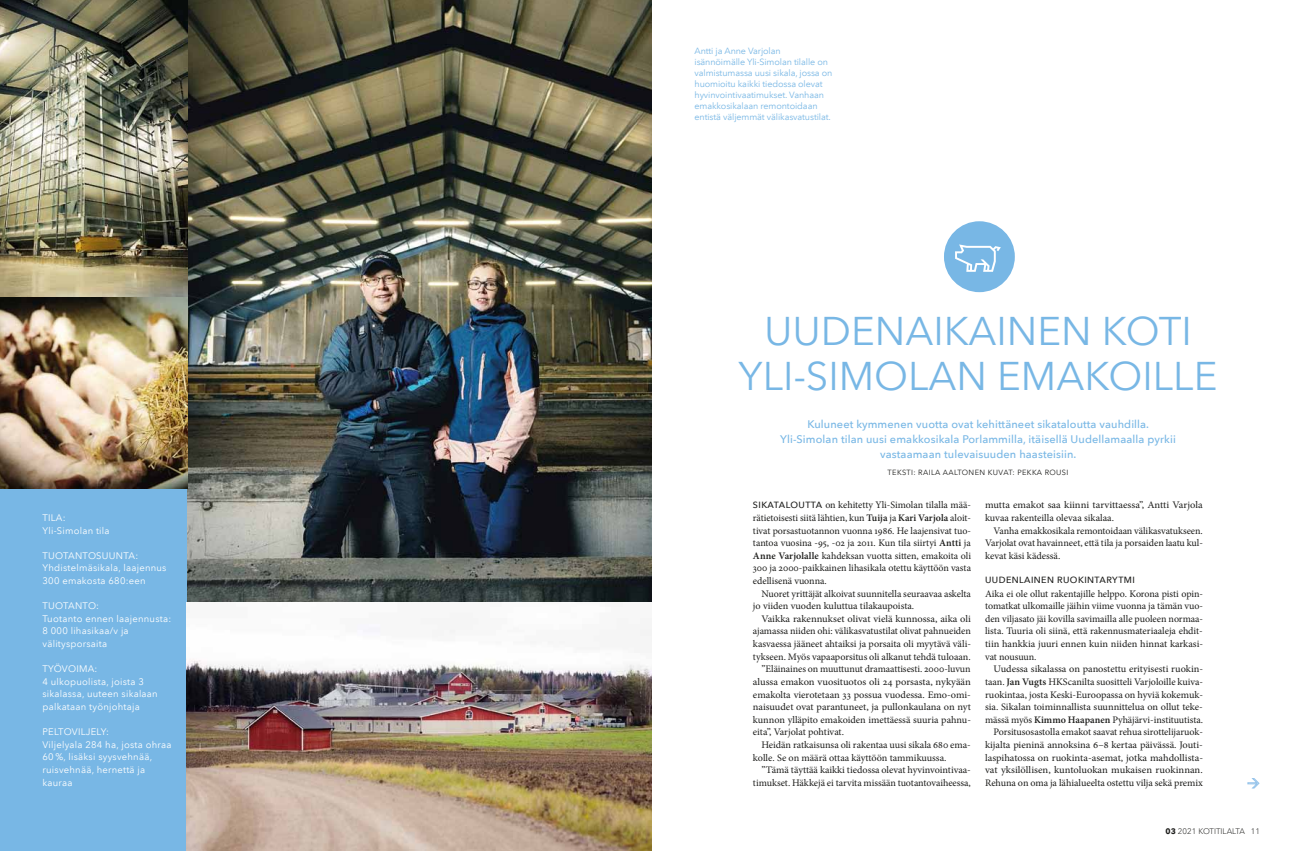
<style>
.page{position:relative;width:1304px;height:851px;background:#fff}
.page>*{position:absolute;margin:0;border:0;box-sizing:border-box;transform-origin:0 0}
.t1{font:40px/45px "Avenir Next LT Pro";color:#78b7e5;text-align:center}
.t2{font:500 11px/15px "Avenir Next";letter-spacing:.01em;color:#78b7e5;text-align:center}
.t3{font:10px/12.6px "Minion Pro";letter-spacing:-.005em;color:#1d1d1b;text-align:justify}
.t4{font:10px/12.6px "Minion Pro";letter-spacing:-.005em;color:#1d1d1b;scale:1.05 1}
.t5{font:10px "Minion Pro";letter-spacing:-.005em;color:#1d1d1b;scale:1.04 1}
.t6{font:9.5px/12.6px "Avenir Next LT Pro";letter-spacing:.025em;color:#fff}
.t7{font:9px/11px "Avenir Next LT Pro";letter-spacing:-.01em;color:#78b7e5}
.t8{font:500 9px "Avenir Next LT Pro";letter-spacing:.045em;color:#1d1d1b}
.t9{font:300 8px "Avenir Next LT Pro";color:#1d1d1b}
.t10{font:7.5px "Avenir Next LT Pro";letter-spacing:.05em;color:#1d1d1b}
.s1{font-family:"Avenir Next LT Pro";font-weight:500;font-size:9px}
.s2{font-weight:600}
.s3{font-weight:700}
</style>
<div class="page">
<div style="left:0;top:486px;width:188px;height:364px;background:#78b7e5"></div>
<svg style="left:1247px;top:778px;width:13px;height:11px"></svg>
<div style="left:944px;top:221px;width:71px;height:71px;background:#78b7e5;border-radius:50%"></div>
<svg style="left:955px;top:244px;width:46px;height:28px"></svg>
<img style="left:188px;top:0;width:464px;height:602px">
<img style="left:0;top:0;width:188px;height:298px">
<img style="left:0;top:298px;width:188px;height:190px">
<img style="left:186px;top:602px;width:466px;height:248px">
<p class="t6" style="left:43px;top:511px;width:69px">Tila:<br>Yli-Simolan tila</p>
<p class="t6" style="left:43px;top:549px;width:125px">Tuotantosuunta:<br>Yhdistelmäsikala, laajennus<br>300 emakosta 680:een</p>
<p class="t6" style="left:43px;top:599px;width:130px">Tuotanto:<br>Tuotanto ennen laajennusta:<br>8 000 lihasikaa/v ja välitysporsaita</p>
<p class="t6" style="left:43px;top:662px;width:14px">Työvoima</p>
<p class="t6" style="left:43px;top:662px;width:117px;text-indent:52px">:<br>4 ulkopuolista, joista 3 sikalassa, uuteen sikalaan palkataan työnjohtaja</p>
<p class="t6" style="left:43px;top:725px;width:130px">peltovilj ely:<br>Viljelyala 284 ha, josta ohraa<br>60 %, lisäksi syysvehnää, ruisvehnää, hernettä ja kauraa</p>
<p class="t7" style="left:694px;top:46px;width:139px">Antti ja Anne Varjolan isännöimälle Yli-Simolan tilalle on valmistumassa uusi sikala, jossa on huomioitu kaikki tiedossa olevat hyvinvointivaatimukset. Vanhaan emakkosikalaan remontoidaan entistä väljemmät välikasvatustilat.</p>
<h1 class="t1" style="left:739px;top:308px;width:480px">U udenaikainen koti<br>Yli-Simolan emakoille</h1>
<p class="t2" style="left:780px;top:416px;width:397px">Kuluneet kymmenen vuotta ovat kehittäneet sikataloutta vauhdilla.<br>Yli-Simolan tilan uusi emakkosikala Porlammilla, itäisellä Uudellamaalla pyrkii vastaamaan tulevaisuuden haasteisiin.</p>
<p class="t10" style="left:888px;top:468px;width:10px">Teksti</p>
<p class="t10" style="left:913px;top:468px;width:15px">: Raila</p>
<p class="t10" style="left:943px;top:468px;width:12px">Aaltonen</p>
<p class="t10" style="left:988px;top:468px;width:11px">Kuvat</p>
<p class="t10" style="left:1013px;top:468px;width:16px">: Pekka</p>
<p class="t10" style="left:1045px;top:468px;width:11px">Rousi</p>
<p class="t3" style="left:753px;top:499px;width:220px"><span class="s1">SIKATALOUTTA</span> on kehitetty Yli-Simolan tilalla mää&shy;rätietoisesti siitä lähtien, kun <span class="s2">Tuija</span> ja <span class="s2">Kari Varjola</span> aloit&shy;tivat porsastuotannon vuonna 1986. He laajensivat tuo&shy;tantoa vuosina -95, -02 ja 2011. Kun tila siirtyi <span class="s2">Antti</span> ja <span class="s2">Anne Varjolalle</span> kahdeksan vuotta sitten, emakoita oli 300 ja 2000-paikkainen lihasikala otettu käyttöön vasta edellisenä vuonna.</p>
<p class="t3" style="left:753px;top:587px;width:219px;text-indent:9px">Nuoret yrittäjät alkoivat suunnitella seuraavaa askelta jo viiden vuoden kuluttua tilakaupoista.</p>
<p class="t4" style="left:761px;top:612px;width:201px">Vaikka rakennukset olivat vielä kunnossa, aika oli</p>
<p class="t3" style="left:753px;top:625px;width:219px">ajamassa niiden ohi: välikasvatustilat olivat pahnueiden</p>
<p class="t3" style="left:753px;top:637px;width:220px">kasvaessa jääneet ahtaiksi ja porsaita oli myytävä väli-</p>
<p class="t3" style="left:753px;top:650px;width:219px">tykseen. Myös vapaaporsitus oli alkanut tehdä tuloaan.</p>
<p class="t3" style="left:761px;top:662px;width:211px">”Eläinaines on muuttunut dramaattisesti. 2000-luvun</p>
<p class="t4" style="left:753px;top:675px;width:209px">alussa emakon vuosituotos oli 24 porsasta, nykyään</p>
<p class="t5" style="left:753px;top:687px;width:211px">emakolta vierotetaan 33 possua vuodessa. Emo-omi-</p>
<p class="t5" style="left:753px;top:700px;width:211px">naisuudet ovat parantuneet, ja pullonkaulana on nyt</p>
<p class="t3" style="left:753px;top:713px;width:220px">kunnon ylläpito emakoiden imettäessä suuria pahnu-</p>
<p class="t3" style="left:753px;top:725px;width:93px">eita”, Varjolat pohtivat.</p>
<p class="t3" style="left:761px;top:738px;width:211px">Heidän ratkaisunsa oli rakentaa uusi sikala 680 ema-</p>
<p class="t3" style="left:753px;top:751px;width:195px">kolle. Se on määrä ottaa käyttöön tammikuussa.</p>
<p class="t3" style="left:761px;top:763px;width:211px">”Tämä täyttää kaikki tiedossa olevat hyvinvointivaa-</p>
<p class="t3" style="left:753px;top:776px;width:219px">timukset. Häkkejä ei tarvita missään tuotantovaiheessa,</p>
<p class="t4" style="left:985px;top:499px;width:209px">mutta emakot saa kiinni tarvittaessa”, Antti Varjola kuvaa rakenteilla olevaa sikalaa.</p>
<p class="t3" style="left:985px;top:524px;width:219px;text-indent:9px">Vanha emakkosikala remontoidaan välikasvatukseen.<br>Varjolat ovat havainneet, että tila ja porsaiden laatu kul&shy;kevat käsi kädessä.</p>
<p class="t8" style="left:985px;top:574px;width:151px">U UDENLAINEN RUOKINTARYTMI</p>
<p class="t3" style="left:985px;top:587px;width:220px">Aika ei ole ollut rakentajille helppo. Korona pisti opin&shy;tomatkat ulkomaille jäihin viime vuonna ja tämän vuo&shy;den viljasato jäi kovilla savimailla alle puoleen normaa&shy;lista. Tuuria oli siinä, että rakennusmateriaaleja ehdit&shy;tiin hankkia juuri ennen kuin niiden hinnat karkasi&shy;vat nousuun.</p>
<p class="t3" style="left:985px;top:662px;width:220px;text-align:right">Uudessa sikalassa on panostettu erityisesti ruokin&shy;taan. <span class="s2">Jan Vugts</span> HKScanilta suositteli Varjoloille kuiva&shy;ruokintaa, josta Keski-Euroopassa on hyviä kokemuk&shy;sia. Sikalan toiminnallista suunnittelua on ollut teke&shy;mässä myös <span class="s2">Kimmo Haapanen</span> Pyhäjärvi-instituutista.<br>Porsitusosastolla emakot saavat rehua sirottelijaruok&shy;kijalta pieninä annoksina 6–8 kertaa päivässä. Jouti&shy;laspihatossa on ruokinta-asemat, jotka mahdollista&shy;vat yksilöllisen, kuntoluokan mukaisen ruokinnan.<br>Rehuna on oma ja lähialueelta ostettu vilja sekä premix</p>
<p class="t9" style="left:1166px;top:826px;width:96px"><span class="s3">03</span> 2021 KOTITILALTA 11</p>
</div>
